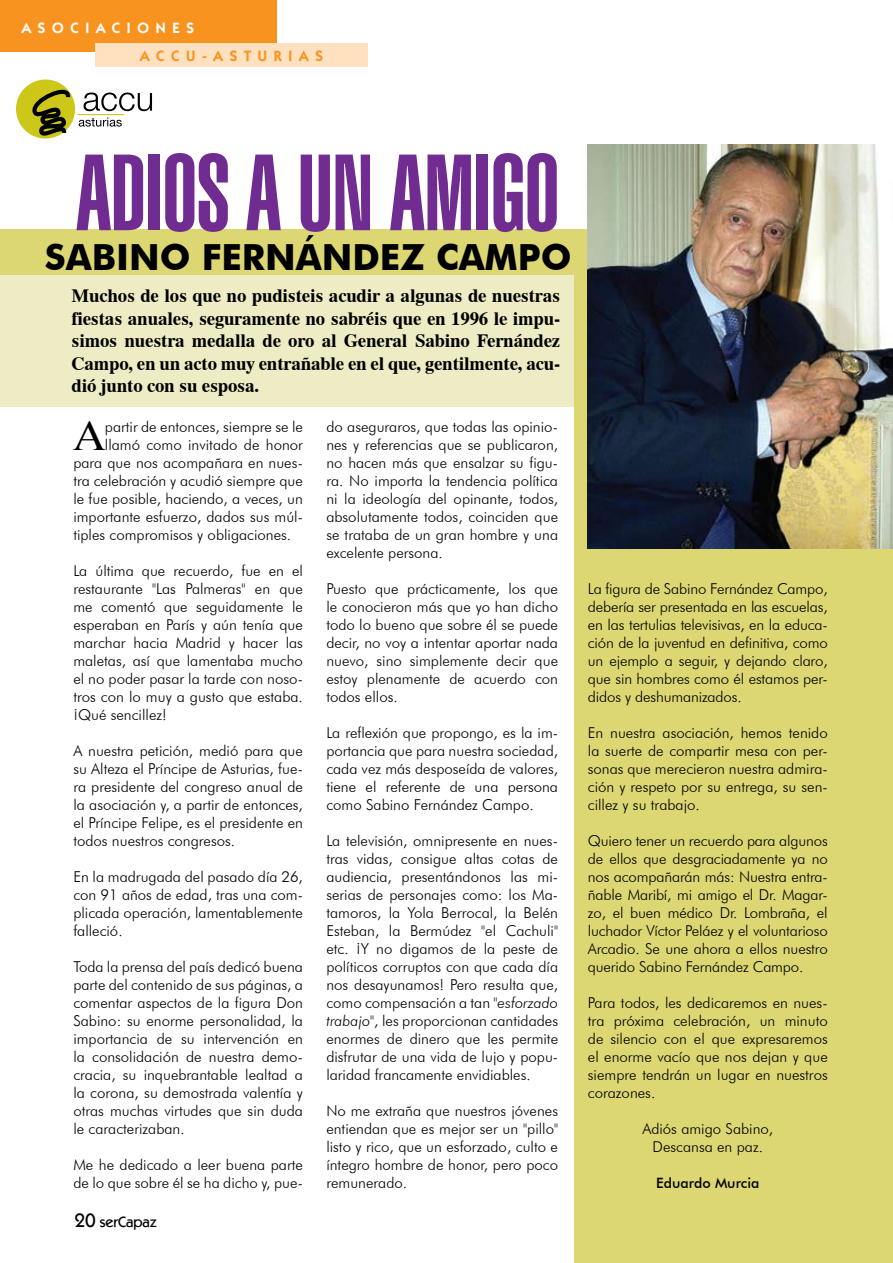
<style>
.page{position:relative;width:893px;height:1263px;background:#fff}
.page>*{position:absolute;margin:0;border:0;box-sizing:border-box;transform-origin:0 0}
.t1{font:900 extra-condensed 105px "Swiss 911 BT";color:#702c91}
.t2{font:40.95px "Dutch 801 BT";color:#000}
.t3{font:700 36px "Futura BT";color:#000}
.t4{font:700 18.75px/22.5px "Dutch 801 BT";letter-spacing:-.01em;color:#000;text-align:justify}
.t5{font:300 15px/18px "Futura BT";color:#000;text-align:justify}
.t6{font:600 15px "Kabel IT Cby BT";color:#f7931e}
.t7{font:600 15px "Kabel IT Cby BT";letter-spacing:.45em;color:#fff}
.t8{font:500 15px "Kabel IT Cby BT";color:#000}
.t9{font:500 14.25px "Futura BT";color:#000}
.s1{font-size:19.5px}
.s2{font-style:italic}
</style>
<div class="page">
<div style="left:0;top:0;width:276px;height:51px;background:#f7931e"></div>
<div style="left:96px;top:43px;width:272px;height:23px;background:#ffe0bf"></div>
<div style="left:0;top:249px;width:581px;height:158px;background:#eeecc4"></div>
<div style="left:574px;top:271px;width:319px;height:992px;background:#dcd673"></div>
<div style="left:0;top:230px;width:671px;height:45px;background:#dcd673"></div>
<img style="left:588px;top:145px;width:305px;height:404px">
<div style="left:16px;top:79px;width:59px;height:60px;background:#ccc718;border-radius:50%"></div>
<svg style="left:31px;top:83px;width:41px;height:56px"></svg>
<svg style="left:84px;top:93px;width:68px;height:18px"></svg>
<svg style="left:79px;top:117px;width:43px;height:10px"></svg>
<hr style="left:77px;top:114px;width:47px;height:1px;background:#ccc718">
<p class="t7" style="left:22px;top:18px;width:174px">ASOCIACIONES</p>
<p class="t6" style="left:140px;top:46px;width:15px">ACC</p>
<p class="t6" style="left:186px;top:46px;width:42px">U-AST</p>
<p class="t6" style="left:258px;top:46px;width:43px">URIAS</p>
<h1 class="t1" style="left:77px;top:136px;width:484px">ADIOS A UN AMIGO</h1>
<h3 class="t3" style="left:45px;top:235px;width:528px">SABI NO FERNÁNDEZ CAM PO</h3>
<p class="t4" style="left:72px;top:284px;width:490px">Muchos de los que no pudisteis acudir a algunas de nuestras fiestas anuales, seguramente no sabréis que en 1996 le impu&shy;simos nuestra medalla de oro al General Sabino Fernández Campo, en un acto muy entrañable en el que, gentilmente, acu&shy;dió junto con su esposa.</p>
<h2 class="t2" style="left:73px;top:411px;width:33px">A</h2>
<p class="t5" style="left:105px;top:418px;width:200px">partir de entonces, siempre se le</p>
<p class="t5" style="left:105px;top:436px;width:200px">llamó como invitado de honor</p>
<p class="t5" style="left:73px;top:454px;width:231px">para que nos acompañara en nues-</p>
<p class="t5" style="left:73px;top:472px;width:231px">tra celebración y acudió siempre que</p>
<p class="t5" style="left:73px;top:490px;width:231px">le fue posible, haciendo, a veces, un</p>
<p class="t5" style="left:73px;top:508px;width:231px">importante esfuerzo, dados sus múl-</p>
<p class="t5" style="left:73px;top:526px;width:219px">tiples compromisos y obligaciones.</p>
<p class="t5" style="left:73px;top:562px;width:231px">La última que recuerdo, fue en el restaurante "Las Palmeras" en que me comentó que seguidamente le esperaban en París y aún tenía que marchar hacia Madrid y hacer las maletas, así que lamentaba mucho el no poder pasar la tarde con noso&shy;tros con lo muy a gusto que estaba. ¡Qué sencillez!</p>
<p class="t5" style="left:73px;top:742px;width:231px">A nuestra petición, medió para que su Alteza el Príncipe de Asturias, fue&shy;ra presidente del congreso anual de la asociación y, a partir de entonces, el Príncipe Felipe, es el presidente en todos nuestros congresos.</p>
<p class="t5" style="left:73px;top:868px;width:231px">En la madrugada del pasado día 26, con 91 años de edad, tras una com&shy;plicada operación, lamentablemente falleció.</p>
<p class="t5" style="left:73px;top:958px;width:231px">Toda la prensa del país dedicó buena parte del contenido de sus páginas, a comentar aspectos de la figura Don Sabino: su enorme personalidad, la importancia de su intervención en la consolidación de nuestra demo&shy;cracia, su inquebrantable lealtad a la corona, su demostrada valentía y otras muchas virtudes que sin duda le caracterizaban.</p>
<p class="t5" style="left:73px;top:1156px;width:231px">Me he dedicado a leer buena parte de lo que sobre él se ha dicho y, pue-</p>
<p class="t8" style="left:74px;top:1212px;width:84px"><span class="s1">20</span> serCapaz</p>
<p class="t5" style="left:326px;top:418px;width:233px">do aseguraros, que todas las opinio&shy;nes y referencias que se publicaron, no hacen más que ensalzar su figu&shy;ra. No importa la tendencia política ni la ideología del opinante, todos, absolutamente todos, coinciden que se trataba de un gran hombre y una excelente persona.</p>
<p class="t5" style="left:326px;top:580px;width:233px">Puesto que prácticamente, los que le conocieron más que yo han dicho todo lo bueno que sobre él se puede decir, no voy a intentar aportar nada nuevo, sino simplemente decir que estoy plenamente de acuerdo con todos ellos.</p>
<p class="t5" style="left:326px;top:724px;width:233px">La reflexión que propongo, es la im&shy;portancia que para nuestra sociedad, cada vez más desposeída de valores, tiene el referente de una persona como Sabino Fernández Campo.</p>
<p class="t5" style="left:326px;top:832px;width:233px">La televisión, omnipresente en nues&shy;tras vidas, consigue altas cotas de audiencia, presentándonos las mi&shy;serias de personajes como: los Ma&shy;tamoros, la Yola Berrocal, la Belén Esteban, la Bermúdez "el Cachuli" etc. ¡Y no digamos de la peste de políticos corruptos con que cada día nos desayunamos! Pero resulta que, como compensación a tan <span class="s2">"esforzado trabajo"</span>, les proporcionan cantidades enormes de dinero que les permite disfrutar de una vida de lujo y popu&shy;laridad francamente envidiables.</p>
<p class="t5" style="left:326px;top:1102px;width:233px">No me extraña que nuestros jóvenes entiendan que es mejor ser un "pillo" listo y rico, que un esforzado, culto e íntegro hombre de honor, pero poco remunerado.</p>
<p class="t5" style="left:588px;top:580px;width:241px">La figura de Sabino Fernández Campo, debería ser presentada en las escuelas, en las tertulias televisivas, en la educa&shy;ción de la juventud en definitiva, como un ejemplo a seguir, y dejando claro, que sin hombres como él estamos per&shy;didos y deshumanizados.</p>
<p class="t5" style="left:588px;top:724px;width:241px">En nuestra asociación, hemos tenido la suerte de compartir mesa con per&shy;sonas que merecieron nuestra admira&shy;ción y respeto por su entrega, su sen&shy;cillez y su trabajo.</p>
<p class="t5" style="left:588px;top:832px;width:241px">Quiero tener un recuerdo para algunos de ellos que desgraciadamente ya no nos acompañarán más: Nuestra entra&shy;ñable Maribí, mi amigo el Dr. Magar&shy;zo, el buen médico Dr. Lombraña, el luchador Víctor Peláez y el voluntarioso Arcadio. Se une ahora a ellos nuestro querido Sabino Fernández Campo.</p>
<p class="t5" style="left:588px;top:994px;width:241px">Para todos, les dedicaremos en nues&shy;tra próxima celebración, un minuto de silencio con el que expresaremos el enorme vacío que nos dejan y que siempre tendrán un lugar en nuestros corazones.</p>
<p class="t5" style="left:642px;top:1120px;width:132px;text-align:center">Adiós amigo Sabino,<br>Descansa en paz.</p>
<p class="t9" style="left:656px;top:1174px;width:105px">Eduardo Murcia</p>
</div>
